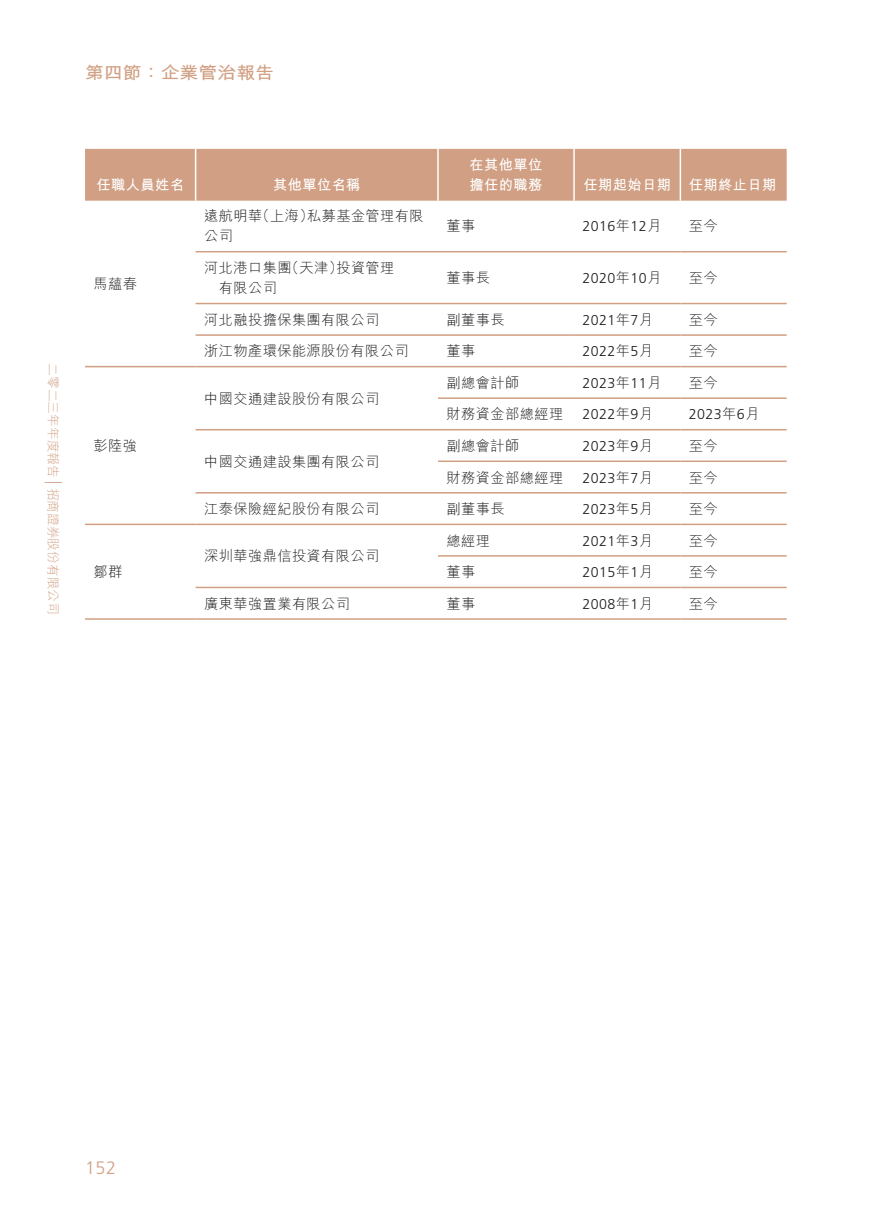
<style>
.page{position:relative;width:893px;height:1212px;background:#fff}
.page>*{position:absolute;margin:0;border:0;box-sizing:border-box;transform-origin:0 0}
.t1{font:300 18px "Frutiger LT Std";color:#d19f83}
.t2{font:700 17.25px "M Hei HK";letter-spacing:.005em;color:#d19f83;scale:1.09 1}
.t3{font:300 17.1px "Frutiger LT Std";color:#d19f83;scale:.75 1}
.t4{font:300 14.25px/20.2px "M Hei HK";letter-spacing:.03em;color:#1c1c1b}
.t5{font:300 14.25px "Frutiger LT Std";letter-spacing:.03em;color:#1c1c1b}
.t6{font:700 14.25px/20.2px "M Hei HK";letter-spacing:.03em;color:#fff}
.t7{font:300 12.75px "M Hei HK";letter-spacing:-.005em;color:#d19f83}
.s1{font-family:"M Hei HK"}
</style>
<div class="page">
<div style="left:85px;top:149px;width:702px;height:52px;background:#d19f83"></div>
<hr style="left:680px;top:149px;width:1px;height:52px;background:#fff">
<hr style="left:85px;top:618px;width:111px;height:2px;background:#d19f83">
<hr style="left:85px;top:366px;width:111px;height:1px;background:#d19f83">
<hr style="left:85px;top:524px;width:111px;height:1px;background:#d19f83">
<hr style="left:196px;top:524px;width:242px;height:1px;background:#d19f83">
<hr style="left:196px;top:587px;width:242px;height:1px;background:#d19f83">
<hr style="left:196px;top:366px;width:242px;height:1px;background:#d19f83">
<hr style="left:196px;top:429px;width:242px;height:1px;background:#d19f83">
<hr style="left:196px;top:492px;width:242px;height:1px;background:#d19f83">
<hr style="left:196px;top:251px;width:242px;height:1px;background:#d19f83">
<hr style="left:438px;top:251px;width:136px;height:1px;background:#d19f83">
<hr style="left:574px;top:251px;width:106px;height:1px;background:#d19f83">
<hr style="left:680px;top:251px;width:107px;height:1px;background:#d19f83">
<hr style="left:196px;top:303px;width:242px;height:1px;background:#d19f83">
<hr style="left:438px;top:303px;width:136px;height:1px;background:#d19f83">
<hr style="left:574px;top:303px;width:106px;height:1px;background:#d19f83">
<hr style="left:680px;top:303px;width:107px;height:1px;background:#d19f83">
<hr style="left:196px;top:334px;width:242px;height:2px;background:#d19f83">
<hr style="left:438px;top:334px;width:136px;height:2px;background:#d19f83">
<hr style="left:574px;top:334px;width:106px;height:2px;background:#d19f83">
<hr style="left:680px;top:334px;width:107px;height:2px;background:#d19f83">
<hr style="left:438px;top:366px;width:136px;height:1px;background:#d19f83">
<hr style="left:574px;top:366px;width:106px;height:1px;background:#d19f83">
<hr style="left:680px;top:366px;width:107px;height:1px;background:#d19f83">
<hr style="left:438px;top:397px;width:136px;height:2px;background:#d19f83">
<hr style="left:574px;top:397px;width:106px;height:2px;background:#d19f83">
<hr style="left:680px;top:397px;width:107px;height:2px;background:#d19f83">
<hr style="left:438px;top:429px;width:136px;height:1px;background:#d19f83">
<hr style="left:574px;top:429px;width:106px;height:1px;background:#d19f83">
<hr style="left:680px;top:429px;width:107px;height:1px;background:#d19f83">
<hr style="left:438px;top:460px;width:136px;height:2px;background:#d19f83">
<hr style="left:574px;top:460px;width:106px;height:2px;background:#d19f83">
<hr style="left:680px;top:460px;width:107px;height:2px;background:#d19f83">
<hr style="left:438px;top:492px;width:136px;height:1px;background:#d19f83">
<hr style="left:574px;top:492px;width:106px;height:1px;background:#d19f83">
<hr style="left:680px;top:492px;width:107px;height:1px;background:#d19f83">
<hr style="left:438px;top:524px;width:136px;height:1px;background:#d19f83">
<hr style="left:574px;top:524px;width:106px;height:1px;background:#d19f83">
<hr style="left:680px;top:524px;width:107px;height:1px;background:#d19f83">
<hr style="left:438px;top:555px;width:136px;height:2px;background:#d19f83">
<hr style="left:574px;top:555px;width:106px;height:2px;background:#d19f83">
<hr style="left:680px;top:555px;width:107px;height:2px;background:#d19f83">
<hr style="left:438px;top:587px;width:136px;height:1px;background:#d19f83">
<hr style="left:574px;top:587px;width:106px;height:1px;background:#d19f83">
<hr style="left:680px;top:587px;width:107px;height:1px;background:#d19f83">
<hr style="left:196px;top:618px;width:242px;height:2px;background:#d19f83">
<hr style="left:438px;top:618px;width:136px;height:2px;background:#d19f83">
<hr style="left:574px;top:618px;width:106px;height:2px;background:#d19f83">
<hr style="left:680px;top:618px;width:107px;height:2px;background:#d19f83">
<hr style="left:195px;top:149px;width:1px;height:52px;background:#fff">
<hr style="left:437px;top:149px;width:2px;height:52px;background:#fff">
<hr style="left:573px;top:149px;width:2px;height:52px;background:#fff">
<p class="t2" style="left:85px;top:60px;width:175px">第四節：企業管治報告</p>
<p class="t7" style="left:62px;top:363px;width:253px;rotate:90deg">二零二三年年度報告 招商證券股份有限公司</p>
<p class="t3" style="left:65px;top:481px;width:5px;rotate:90deg">|</p>
<p class="t6" style="left:97px;top:174px;width:89px">任職人員姓名</p>
<p class="t6" style="left:273px;top:174px;width:89px">其他單位名稱</p>
<p class="t6" style="left:470px;top:154px;width:74px">在其他單位擔任的職務</p>
<p class="t6" style="left:583px;top:174px;width:89px">任期起始日期</p>
<p class="t6" style="left:689px;top:174px;width:89px">任期終止日期</p>
<p class="t4" style="left:94px;top:273px;width:45px">馬蘊春</p>
<p class="t4" style="left:94px;top:435px;width:45px">彭陸強</p>
<p class="t4" style="left:94px;top:561px;width:30px">鄒群</p>
<p class="t4" style="left:204px;top:205px;width:221px">遠航明華（上海）私募基金管理有限公司</p>
<p class="t4" style="left:446px;top:215px;width:30px">董事</p>
<p class="t5" style="left:583px;top:218px;width:80px">2016<span class="s1">年</span>12<span class="s1">月</span></p>
<p class="t4" style="left:689px;top:215px;width:30px">至今</p>
<p class="t4" style="left:219px;top:257px;width:177px;text-indent:-15px">河北港口集團（天津）投資管理有限公司</p>
<p class="t4" style="left:446px;top:267px;width:45px">董事長</p>
<p class="t5" style="left:583px;top:270px;width:80px">2020<span class="s1">年</span>10<span class="s1">月</span></p>
<p class="t4" style="left:689px;top:267px;width:30px">至今</p>
<p class="t4" style="left:204px;top:309px;width:177px">河北融投擔保集團有限公司</p>
<p class="t4" style="left:446px;top:309px;width:60px">副董事長</p>
<p class="t5" style="left:583px;top:312px;width:72px">2021<span class="s1">年</span>7<span class="s1">月</span></p>
<p class="t4" style="left:689px;top:309px;width:30px">至今</p>
<p class="t4" style="left:204px;top:340px;width:206px">浙江物產環保能源股份有限公司</p>
<p class="t4" style="left:446px;top:340px;width:30px">董事</p>
<p class="t5" style="left:583px;top:343px;width:72px">2022<span class="s1">年</span>5<span class="s1">月</span></p>
<p class="t4" style="left:689px;top:340px;width:30px">至今</p>
<p class="t4" style="left:204px;top:388px;width:177px">中國交通建設股份有限公司</p>
<p class="t4" style="left:204px;top:451px;width:177px">中國交通建設集團有限公司</p>
<p class="t4" style="left:446px;top:372px;width:74px">副總會計師</p>
<p class="t5" style="left:583px;top:375px;width:80px">2023<span class="s1">年</span>11<span class="s1">月</span></p>
<p class="t4" style="left:689px;top:372px;width:30px">至今</p>
<p class="t4" style="left:446px;top:403px;width:118px">財務資金部總經理</p>
<p class="t5" style="left:583px;top:406px;width:72px">2022<span class="s1">年</span>9<span class="s1">月</span></p>
<p class="t5" style="left:689px;top:406px;width:72px">2023<span class="s1">年</span>6<span class="s1">月</span></p>
<p class="t4" style="left:446px;top:435px;width:74px">副總會計師</p>
<p class="t5" style="left:583px;top:438px;width:72px">2023<span class="s1">年</span>9<span class="s1">月</span></p>
<p class="t4" style="left:689px;top:435px;width:30px">至今</p>
<p class="t4" style="left:446px;top:467px;width:118px">財務資金部總經理</p>
<p class="t5" style="left:583px;top:469px;width:72px">2023<span class="s1">年</span>7<span class="s1">月</span></p>
<p class="t4" style="left:689px;top:467px;width:30px">至今</p>
<p class="t4" style="left:204px;top:498px;width:177px">江泰保險經紀股份有限公司</p>
<p class="t4" style="left:446px;top:498px;width:60px">副董事長</p>
<p class="t5" style="left:583px;top:501px;width:72px">2023<span class="s1">年</span>5<span class="s1">月</span></p>
<p class="t4" style="left:689px;top:498px;width:30px">至今</p>
<p class="t4" style="left:204px;top:545px;width:177px">深圳華強鼎信投資有限公司</p>
<p class="t4" style="left:446px;top:530px;width:45px">總經理</p>
<p class="t5" style="left:583px;top:533px;width:72px">2021<span class="s1">年</span>3<span class="s1">月</span></p>
<p class="t4" style="left:689px;top:530px;width:30px">至今</p>
<p class="t4" style="left:446px;top:561px;width:30px">董事</p>
<p class="t5" style="left:583px;top:564px;width:72px">2015<span class="s1">年</span>1<span class="s1">月</span></p>
<p class="t4" style="left:689px;top:561px;width:30px">至今</p>
<p class="t4" style="left:204px;top:593px;width:148px">廣東華強置業有限公司</p>
<p class="t4" style="left:446px;top:593px;width:30px">董事</p>
<p class="t5" style="left:583px;top:596px;width:72px">2008<span class="s1">年</span>1<span class="s1">月</span></p>
<p class="t4" style="left:689px;top:593px;width:30px">至今</p>
<p class="t1" style="left:85px;top:1157px;width:33px">152</p>
</div>
